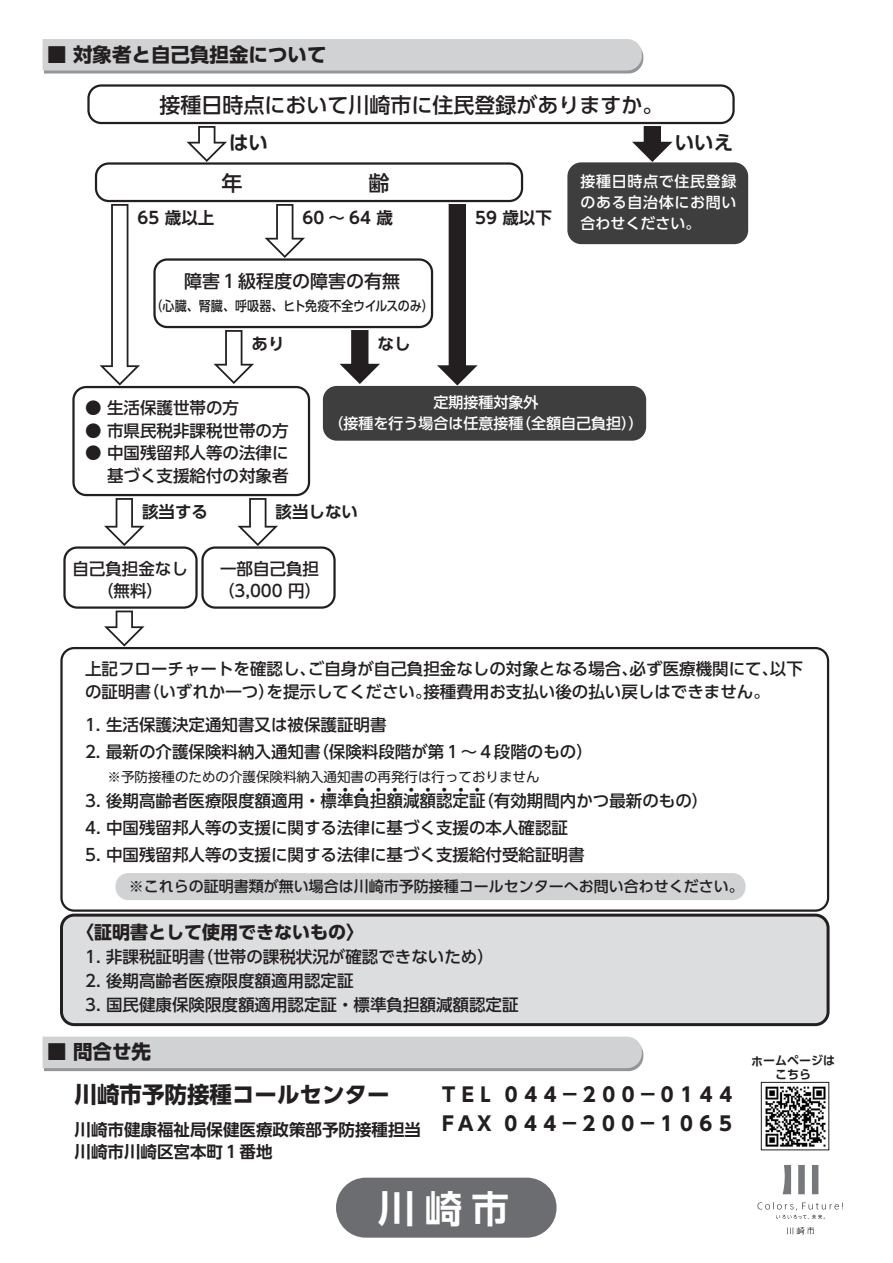
<style>
.page{position:relative;width:893px;height:1263px;background:#fff}
.page>*{position:absolute;margin:0;border:0;box-sizing:border-box;transform-origin:0 0}
.t1{font:700 37.5px "UD Shin Go Pro De";color:#fff}
.t2{font:700 22.5px "UD Shin Go Pro";color:#231f20}
.t3{font:500 21px "UD Shin Go Pro";color:#231f20}
.t4{font:700 19.5px/28.5px "UD Shin Go Pro";color:#231f20}
.t5{font:700 19.5px "UD Shin Go Pro De";color:#231f20}
.t6{font:700 18px "UD Shin Go Pro";color:#231f20}
.t7{font:500 18px "UD Shin Go Pro";color:#231f20}
.t8{font:500 16.5px/22.5px "UD Shin Go Pro";color:#231f20}
.t9{font:700 16.5px/22.5px "UD Shin Go Pro De";color:#231f20}
.t10{font:500 15px/21px "UD Shin Go Pro";color:#fff;text-align:justify}
.t11{font:500 15px "UD Shin Go Pro";color:#231f20}
.t12{font:13.5px "UD Shin Go Pro";color:#231f20}
.t13{font:500 13.5px "UD Shin Go Pro";letter-spacing:-.01em;color:#231f20;scale:.89 1}
.t14{font:700 12px/13.5px "UD Shin Go Pro De";letter-spacing:-.01em;color:#231f20;text-align:center}
</style>
<div class="page">
<svg style="left:43px;top:39px;width:600px;height:35px"></svg>
<svg style="left:43px;top:1037px;width:600px;height:34px"></svg>
<div style="left:336px;top:1178px;width:220px;height:60px;background:#6c6d70;border-radius:30px"></div>
<div style="left:568px;top:164px;width:179px;height:79px;background:#3e3e3f;border-radius:13px"></div>
<div style="left:567px;top:162px;width:181px;height:82px;border:2px solid #3e3e3f;border-radius:13px"></div>
<div style="left:324px;top:387px;width:321px;height:53px;background:#3e3e3f;border-radius:13px"></div>
<div style="left:323px;top:386px;width:323px;height:55px;border:2px solid #3e3e3f;border-radius:13px"></div>
<div style="left:87px;top:84px;width:648px;height:40px;border:2px solid #231f20;border-radius:13px"></div>
<div style="left:95px;top:162px;width:428px;height:40px;border:2px solid #231f20;border-radius:13px"></div>
<div style="left:153px;top:258px;width:280px;height:70px;border:2px solid #231f20;border-radius:13px"></div>
<div style="left:72px;top:386px;width:238px;height:110px;border:2px solid #231f20;border-radius:13px"></div>
<div style="left:60px;top:647px;width:769px;height:265px;border:2px solid #231f20;border-radius:13px"></div>
<div style="left:61px;top:915px;width:767px;height:110px;background:#dcdddf;border-radius:13px"></div>
<div style="left:60px;top:914px;width:769px;height:112px;border:3px solid #231f20;border-radius:13px"></div>
<div style="left:63px;top:546px;width:135px;height:63px;border:2px solid #231f20;border-radius:13px"></div>
<div style="left:201px;top:546px;width:135px;height:63px;border:2px solid #231f20;border-radius:13px"></div>
<svg style="left:100px;top:204px;width:40px;height:182px"></svg>
<svg style="left:437px;top:204px;width:41px;height:182px"></svg>
<svg style="left:265px;top:204px;width:40px;height:54px"></svg>
<svg style="left:214px;top:330px;width:40px;height:54px"></svg>
<svg style="left:238px;top:498px;width:40px;height:48px"></svg>
<svg style="left:104px;top:498px;width:41px;height:48px"></svg>
<svg style="left:104px;top:610px;width:41px;height:37px"></svg>
<svg style="left:340px;top:330px;width:40px;height:54px"></svg>
<svg style="left:187px;top:126px;width:40px;height:36px"></svg>
<svg style="left:632px;top:126px;width:41px;height:36px"></svg>
<div style="left:115px;top:873px;width:630px;height:27px;background:#d1d2d4;border-radius:13px"></div>
<svg style="left:812px;top:1165px;width:6px;height:29px"></svg>
<svg style="left:783px;top:1165px;width:8px;height:29px"></svg>
<svg style="left:798px;top:1165px;width:7px;height:29px"></svg>
<svg style="left:757px;top:1202px;width:86px;height:17px"></svg>
<svg style="left:787px;top:1227px;width:27px;height:7px"></svg>
<img style="left:765px;top:1086px;width:61px;height:61px">
<div style="left:761px;top:1082px;width:68px;height:68px;border:1px solid #231f20"></div>
<p class="t4" style="left:47px;top:40px;width:281px">■ 対象者と自己負担金について</p>
<p class="t3" style="left:159px;top:88px;width:506px">接種日時点において川崎市に住民登録がありますか。</p>
<p class="t5" style="left:229px;top:127px;width:40px">はい</p>
<p class="t5" style="left:675px;top:127px;width:60px">いいえ</p>
<p class="t10" style="left:580px;top:171px;width:157px">接種日時点で住民登録のある自治体にお問い合わせください。</p>
<p class="t9" style="left:138px;top:206px;width:78px">65 歳以上</p>
<p class="t9" style="left:303px;top:206px;width:92px">60 ～ 64 歳</p>
<p class="t9" style="left:475px;top:206px;width:78px">59 歳以下</p>
<p class="t7" style="left:184px;top:267px;width:217px">障害１級程度の障害の有無</p>
<p class="t13" style="left:150px;top:295px;width:320px">（心臓、腎臓、呼吸器、ヒト免疫不全ウイルスのみ）</p>
<p class="t9" style="left:252px;top:332px;width:34px">あり</p>
<p class="t8" style="left:85px;top:396px;width:155px">● 生活保護世帯の方</p>
<p class="t8" style="left:85px;top:419px;width:205px">● 市県民税非課税世帯の方</p>
<p class="t8" style="left:85px;top:441px;width:205px;text-align:right">● 中国残留邦人等の法律に基づく支援給付の対象者</p>
<p class="t9" style="left:378px;top:332px;width:35px">なし</p>
<p class="t10" style="left:328px;top:391px;width:316px;text-align:center">定期接種対象外<br>（接種を行う場合は任意接種（全額自己負担））</p>
<p class="t9" style="left:142px;top:500px;width:67px">該当する</p>
<p class="t9" style="left:276px;top:500px;width:84px">該当しない</p>
<p class="t8" style="left:72px;top:557px;width:117px;text-align:center">自己負担金なし（無料）</p>
<p class="t8" style="left:218px;top:557px;width:105px">一部自己負担（3,000 円）</p>
<p class="t8" style="left:85px;top:657px;width:719px">上記フローチャートを確認し、ご自身が自己負担金なしの対象となる場合、必ず医療機関にて、以下の証明書（いずれか一つ）を提示してください。接種費用お支払い後の払い戻しはできません。</p>
<p class="t8" style="left:85px;top:713px;width:303px">1. 生活保護決定通知書又は被保護証明書</p>
<p class="t8" style="left:85px;top:740px;width:509px">2. 最新の介護保険料納入通知書（保険料段階が第１～４段階のもの）</p>
<p class="t12" style="left:108px;top:766px;width:433px">※予防接種のための介護保険料納入通知書の再発行は行っておりません</p>
<p class="t8" style="left:85px;top:789px;width:625px">3. 後期高齢者医療限度額適用・標準負担額減額認定証（有効期間内かつ最新のもの）</p>
<p class="t8" style="left:85px;top:816px;width:484px">4. 中国残留邦人等の支援に関する法律に基づく支援の本人確認証</p>
<p class="t8" style="left:85px;top:843px;width:501px">5. 中国残留邦人等の支援に関する法律に基づく支援給付受給証明書</p>
<p class="t8" style="left:321px;top:778px;width:166px">・・・・・・・・・・</p>
<p class="t11" style="left:129px;top:874px;width:616px">※これらの証明書類が無い場合は川崎市予防接種コールセンターへお問い合わせください。</p>
<p class="t6" style="left:76px;top:918px;width:289px">〈証明書として使用できないもの〉</p>
<p class="t8" style="left:85px;top:945px;width:410px">1. 非課税証明書（世帯の課税状況が確認できないため）</p>
<p class="t8" style="left:85px;top:969px;width:270px">2. 後期高齢者医療限度額適用認定証</p>
<p class="t8" style="left:85px;top:993px;width:435px">3. 国民健康保険限度額適用認定証・標準負担額減額認定証</p>
<p class="t4" style="left:47px;top:1037px;width:105px">■ 問合せ先</p>
<h2 class="t2" style="left:75px;top:1076px;width:317px">川崎市予防接種コールセンター</h2>
<p class="t9" style="left:75px;top:1118px;width:348px">川崎市健康福祉局保健医療政策部予防接種担当川崎市川崎区宮本町１番地</p>
<p class="t4" style="left:442px;top:1080px;width:295px">T E L ０４４－２００－０１４４<br>F A X ０４４－２００－１０６５</p>
<h1 class="t1" style="left:378px;top:1178px;width:133px">川崎市</h1>
<p class="t14" style="left:751px;top:1054px;width:86px">ホームページはこちら</p>
</div>
